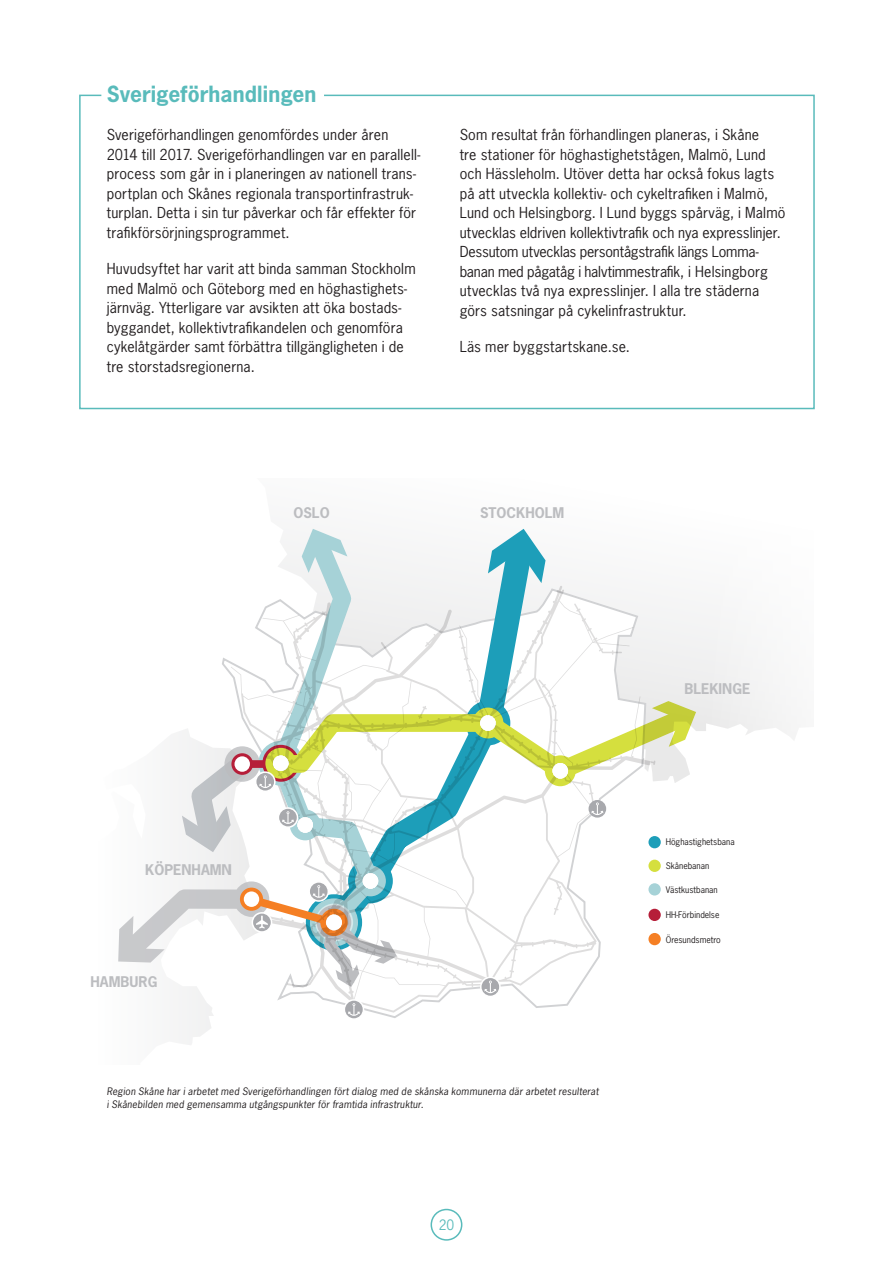
<style>
.page{position:relative;width:893px;height:1263px;background:#fff}
.page>*{position:absolute;margin:0;border:0;box-sizing:border-box;transform-origin:0 0}
.RUBRIK_1{font:700 21px "News Gothic LT";letter-spacing:.005em;color:#59bbbb}
.BRÖDTEXT_GARAMOND{font:14.25px/19.5px "News Gothic LT";letter-spacing:.01em;color:#231f20}
.t1{font:700 13.8px "News Gothic LT";color:#bcbdc0}
.t2{font:13.5px "News Gothic LT";color:#59bbbb}
.Bildtext_6_5{font:italic 9.75px/12.8px "News Gothic LT";letter-spacing:.02em;color:#231f20}
.t3{font:8.55px "News Gothic LT";color:#231f20}
</style>
<div class="page">
<svg style="left:79px;top:94px;width:736px;height:316px"></svg>
<svg style="left:178px;top:731px;width:43px;height:314px"></svg>
<div style="left:645px;top:478px;width:168px;height:301px;background:#fafafa"></div>
<div style="left:394px;top:528px;width:154px;height:58px;background:#f5f5f6"></div>
<svg style="left:488px;top:529px;width:57px;height:54px"></svg>
<svg style="left:278px;top:528px;width:116px;height:58px"></svg>
<svg style="left:302px;top:529px;width:45px;height:44px"></svg>
<svg style="left:231px;top:586px;width:424px;height:426px"></svg>
<div style="left:648px;top:860px;width:13px;height:12px;background:#d5df3e;border-radius:50%"></div>
<div style="left:648px;top:883px;width:13px;height:12px;background:#a6d2d7;border-radius:50%"></div>
<div style="left:648px;top:933px;width:13px;height:12px;background:#f57f24;border-radius:50%"></div>
<div style="left:648px;top:909px;width:13px;height:12px;background:#b61e39;border-radius:50%"></div>
<svg style="left:344px;top:999px;width:20px;height:20px"></svg>
<svg style="left:480px;top:976px;width:21px;height:21px"></svg>
<svg style="left:182px;top:701px;width:514px;height:151px"></svg>
<svg style="left:118px;top:862px;width:279px;height:125px"></svg>
<div style="left:431px;top:1209px;width:31px;height:32px;border:2px solid #59bbbb;border-radius:50%"></div>
<h2 class="RUBRIK_1" style="left:107px;top:80px;width:211px">Sverigeförhandlingen</h2>
<p class="BRÖDTEXT_GARAMOND" style="left:107px;top:125px;width:315px">Sverigeförhandlingen genomfördes under åren 2014 till 2017. Sverigeförhandlingen var en parallell&shy;process som går in i planeringen av nationell trans&shy;portplan och Skånes regionala transportinfrastruk&shy;turplan. Detta i sin tur påverkar och får effekter för trafikförsörjningsprogrammet.</p>
<p class="BRÖDTEXT_GARAMOND" style="left:107px;top:259px;width:310px">Huvudsyftet har varit att binda samman Stockholm med Malmö och Göteborg med en höghastighets&shy;järnväg. Ytterligare var avsikten att öka bostads&shy;byggandet, kollektivtrafikandelen och genomföra cykelåtgärder samt förbättra tillgängligheten i de tre storstadsregionerna.</p>
<p class="BRÖDTEXT_GARAMOND" style="left:460px;top:125px;width:327px">Som resultat från förhandlingen planeras, i Skåne<br>tre stationer för höghastighetstågen, Malmö, Lund och Hässleholm. Utöver detta har också fokus lagts på att utveckla kollektiv- och cykeltrafiken i Malmö, Lund och Helsingborg. I Lund byggs spårväg, i Malmö utvecklas eldriven kollektivtrafik och nya expresslinjer.<br>Dessutom utvecklas persontågstrafik längs Lomma&shy;banan med pågatåg i halvtimmestrafik, i Helsingborg utvecklas två nya expresslinjer. I alla tre städerna görs satsningar på cykelinfrastruktur.</p>
<p class="BRÖDTEXT_GARAMOND" style="left:460px;top:337px;width:172px">Läs mer byggstartskane.se.</p>
<p class="t1" style="left:293px;top:503px;width:38px">OSLO</p>
<p class="t1" style="left:480px;top:503px;width:86px">STOCKHOLM</p>
<p class="t1" style="left:145px;top:861px;width:88px">KÖPENHAMN</p>
<p class="t1" style="left:91px;top:972px;width:68px">HAMBURG</p>
<p class="t1" style="left:684px;top:679px;width:67px">BLEKINGE</p>
<p class="t3" style="left:666px;top:836px;width:70px">Höghastighetsbana</p>
<p class="t3" style="left:666px;top:860px;width:45px">Skånebanan</p>
<p class="t3" style="left:666px;top:884px;width:54px">Västkustbanan</p>
<p class="t3" style="left:666px;top:910px;width:55px">HH-Förbindelse</p>
<p class="t3" style="left:666px;top:934px;width:57px">Öresundsmetro</p>
<p class="Bildtext_6_5" style="left:107px;top:1085px;width:493px">Region Skåne har i arbetet med Sverigeförhandlingen fört dialog med de skånska kommunerna där arbetet resulterat i Skånebilden med gemensamma utgångspunkter för framtida infrastruktur.</p>
<p class="t2" style="left:439px;top:1216px;width:17px">20</p>
</div>
